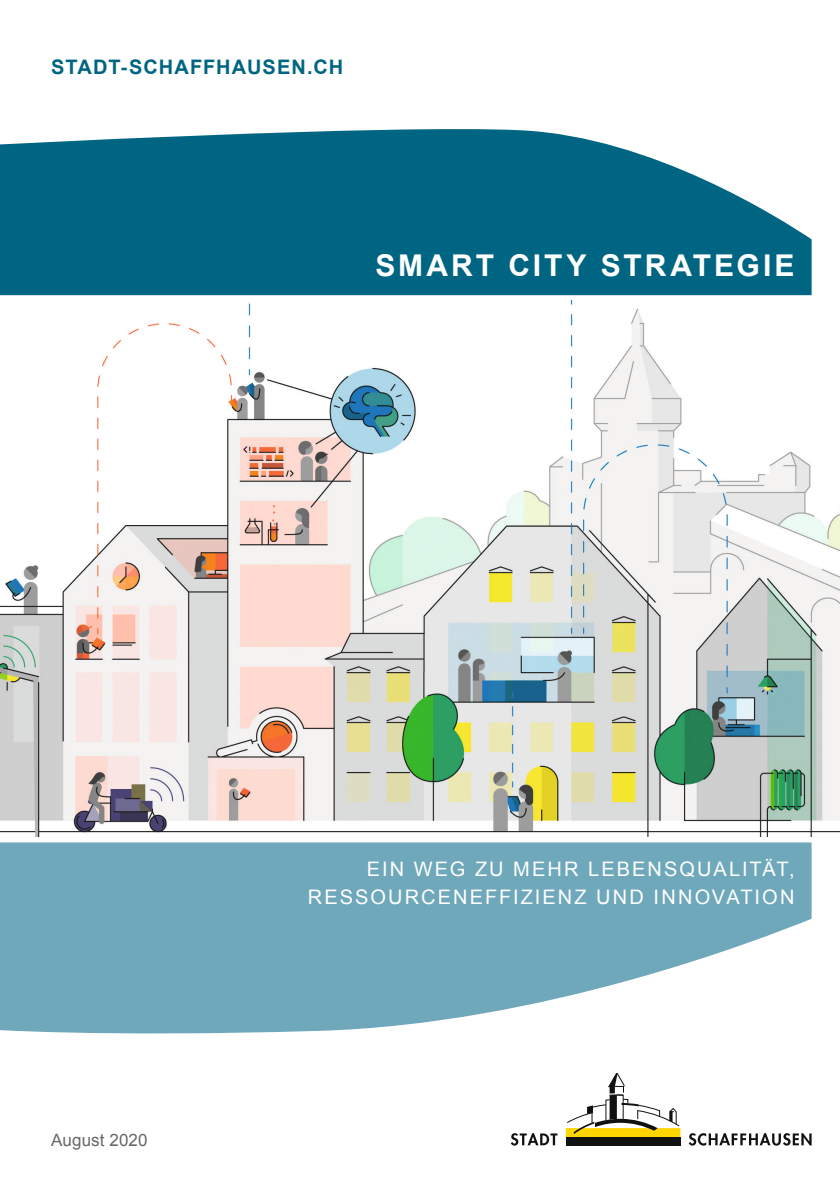
<style>
.page{position:relative;width:840px;height:1191px;background:#fff}
.page>*{position:absolute;margin:0;border:0;box-sizing:border-box;transform-origin:0 0}
.t1{font:700 30px "Arial";letter-spacing:.095em;color:#fff}
.t2{font:20px/28px "Arial";letter-spacing:.1em;color:#fff;text-align:right}
.t3{font:700 20px "Arial";letter-spacing:.05em;color:#006582}
._3_0_Lauftrext{font:17px "Arial";letter-spacing:.01em;color:#676968}
</style>
<div class="page">
<svg style="left:0;top:129px;width:811px;height:166px;background:#1c758f"></svg>
<svg style="left:0;top:842px;width:811px;height:192px;background:#83b4c4"></svg>
<img style="left:0;top:301px;width:839px;height:535px">
<svg style="left:510px;top:1133px;width:47px;height:12px"></svg>
<div style="left:565px;top:1128px;width:115px;height:9px;background:#ffd600"></div>
<div style="left:565px;top:1136px;width:115px;height:9px;background:#11110f"></div>
<svg style="left:566px;top:1073px;width:113px;height:61px"></svg>
<svg style="left:688px;top:1133px;width:123px;height:12px"></svg>
<div style="left:282px;top:302px;width:194px;height:52px;background:#fff"></div>
<div style="left:1px;top:299px;width:19px;height:278px;background:#fff"></div>
<div style="left:235px;top:302px;width:12px;height:79px;background:#fff"></div>
<p class="t3" style="left:51px;top:54px;width:293px">STADT-SCHAFFHAUSEN.CH</p>
<p class="t1" style="left:375px;top:245px;width:420px">SMART CITY STRATEGIE</p>
<p class="_3_0_Lauftrext" style="left:51px;top:1128px;width:98px">August 2020</p>
<p class="t2" style="left:308px;top:855px;width:488px">EIN WEG ZU MEHR LEBENSQUALITÄT,<br>RESSOURCENEFFIZIENZ UND INNOVATION</p>
</div>
